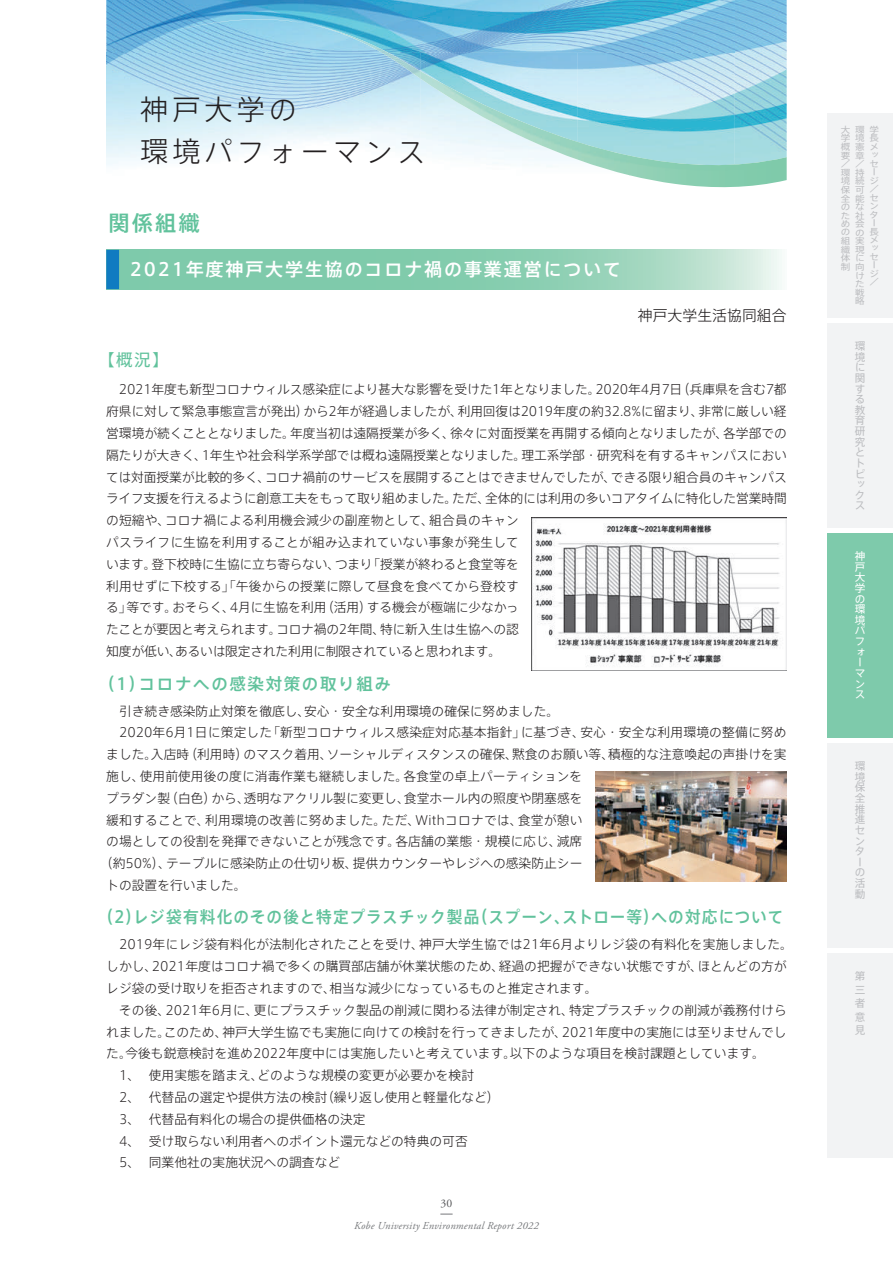
<style>
.page{position:relative;width:893px;height:1263px;background:#fff}
.page>*{position:absolute;margin:0;border:0;box-sizing:border-box;transform-origin:0 0}
.t1{font:300 28.2px/41.4px "Axis Std";letter-spacing:.14em;color:#231f20}
.t2{font:500 21.3px "Axis Std";color:#61c29c}
.t3{font:500 18px "Axis Std";letter-spacing:.1em;color:#fff}
.t4{font:500 16.5px "Axis Std";letter-spacing:.05em;color:#61c29c;scale:.95 1}
.t5{font:500 16.5px "Axis Std";letter-spacing:.1em;color:#61c29c}
.t6{font:16.5px "Axis Std";color:#61c29c}
.t7{font:300 14.85px "Axis Std";color:#231f20}
.t8{font:300 12.75px/21.8px "Axis Std";color:#231f20}
.t9{font:11.7px "Adobe Garamond Pro";color:#57585a}
.t10{font:italic 10.65px "Adobe Garamond Pro";letter-spacing:.02em;color:#76787b}
.t11{font:10.65px/10.6px "Axis Std";color:#bcbdc0}
.t12{font:10.65px/10.6px "Axis Std";color:#fff}
.t13{font:8.7px/8.6px "Axis Std";color:#bcbdc0;text-align:justify;scale:1.1 1}
</style>
<div class="page">
<svg style="left:119px;top:250px;width:663px;height:39px;background:#92d1b6"></svg>
<div style="left:106px;top:250px;width:13px;height:39px;background:#107bc1"></div>
<img style="left:531px;top:517px;width:256px;height:154px">
<img style="left:595px;top:771px;width:192px;height:111px">
<img style="left:106px;top:0;width:681px;height:188px">
<img style="left:525px;top:123px;width:105px;height:52px">
<img style="left:630px;top:156px;width:157px;height:31px">
<img style="left:420px;top:71px;width:105px;height:67px">
<img style="left:368px;top:43px;width:53px;height:36px">
<img style="left:110px;top:19px;width:258px;height:31px">
<div style="left:827px;top:114px;width:66px;height:204px;background:#f2f3f4"></div>
<div style="left:827px;top:324px;width:66px;height:204px;background:#f2f3f4"></div>
<div style="left:827px;top:534px;width:66px;height:204px;background:#7ecaab"></div>
<div style="left:827px;top:744px;width:66px;height:204px;background:#f2f3f4"></div>
<div style="left:827px;top:954px;width:66px;height:204px;background:#f2f3f4"></div>
<svg style="left:440px;top:1214px;width:13px;height:1px"></svg>
<h1 class="t1" style="left:140px;top:87px;width:287px">神戸大学の<br>環境パフォーマンス</h1>
<h2 class="t2" style="left:108px;top:207px;width:93px">関係組織</h2>
<h3 class="t3" style="left:130px;top:256px;width:493px">2021年度神戸大学生協のコロナ禍の事業運営について</h3>
<p class="t7" style="left:638px;top:305px;width:150px">神戸大学生活協同組合</p>
<p class="t6" style="left:98px;top:348px;width:72px">【概況】</p>
<p class="t8" style="left:106px;top:378px;width:682px;text-indent:13px">2021年度も新型コロナウィルス感染症により甚大な影響を受けた1年となりました。2020年4月7日（兵庫県を含む7都府県に対して緊急事態宣言が発出）から2年が経過しましたが、利用回復は2019年度の約32.8%に留まり、非常に厳しい経営環境が続くこととなりました。年度当初は遠隔授業が多く、徐々に対面授業を再開する傾向となりましたが、各学部での隔たりが大きく、1年生や社会科学系学部では概ね遠隔授業となりました。理工系学部・研究科を有するキャンパスにおいては対面授業が比較的多く、コロナ禍前のサービスを展開することはできませんでしたが、できる限り組合員のキャンパスライフ支援を行えるように創意工夫をもって取り組めました。ただ、全体的には利用の多いコアタイムに特化した営業時間の短縮や、コロナ禍による利用機会減少の副産物として、組合員のキャン<br>パスライフに生協を利用することが組み込まれていない事象が発生して<br>います。登下校時に生協に立ち寄らない、つまり「授業が終わると食堂等を<br>利用せずに下校する」「午後からの授業に際して昼食を食べてから登校す<br>る」等です。おそらく、4月に生協を利用（活用）する機会が極端に少なかっ<br>たことが要因と考えられます。コロナ禍の2年間、特に新入生は生協への認<br>知度が低い、あるいは限定された利用に制限されていると思われます。</p>
<p class="t5" style="left:98px;top:671px;width:294px">（1）コロナへの感染対策の取り組み</p>
<p class="t8" style="left:119px;top:699px;width:442px">引き続き感染防止対策を徹底し、安心・安全な利用環境の確保に努めました。</p>
<p class="t8" style="left:119px;top:721px;width:669px">2020年6月1日に策定した「新型コロナウィルス感染症対応基本指針」に基づき、安心・安全な利用環境の整備に努め</p>
<p class="t8" style="left:106px;top:743px;width:682px">ました。入店時（利用時）のマスク着用、ソーシャルディスタンスの確保、黙食のお願い等、積極的な注意喚起の声掛けを実</p>
<p class="t8" style="left:106px;top:764px;width:478px">施し、使用前使用後の度に消毒作業も継続しました。各食堂の卓上パーティションを</p>
<p class="t8" style="left:106px;top:786px;width:478px">プラダン製（白色）から、透明なアクリル製に変更し、食堂ホール内の照度や閉塞感を</p>
<p class="t8" style="left:106px;top:808px;width:478px">緩和することで、利用環境の改善に努めました。ただ、Withコロナでは、食堂が憩い</p>
<p class="t8" style="left:106px;top:830px;width:478px">の場としての役割を発揮できないことが残念です。各店舗の業態・規模に応じ、減席</p>
<p class="t8" style="left:100px;top:852px;width:484px">（約50%）、テーブルに感染防止の仕切り板、提供カウンターやレジへの感染防止シー</p>
<p class="t8" style="left:106px;top:873px;width:142px">トの設置を行いました。</p>
<p class="t4" style="left:98px;top:905px;width:723px">（2）レジ袋有料化のその後と特定プラスチック製品（スプーン、ストロー等）への対応について</p>
<p class="t8" style="left:106px;top:933px;width:688px;text-indent:13px">2019年にレジ袋有料化が法制化されたことを受け、神戸大学生協では21年6月よりレジ袋の有料化を実施しました。しかし、2021年度はコロナ禍で多くの購買部店舗が休業状態のため、経過の把握ができない状態ですが、ほとんどの方がレジ袋の受け取りを拒否されますので、相当な減少になっているものと推定されます。</p>
<p class="t8" style="left:119px;top:998px;width:669px">その後、2021年6月に、更にプラスチック製品の削減に関わる法律が制定され、特定プラスチックの削減が義務付けら</p>
<p class="t8" style="left:106px;top:1020px;width:682px">れました。このため、神戸大学生協でも実施に向けての検討を行ってきましたが、2021年度中の実施には至りませんでし</p>
<p class="t8" style="left:106px;top:1042px;width:660px">た。今後も鋭意検討を進め2022年度中には実施したいと考えています。以下のような項目を検討課題としています。</p>
<p class="t8" style="left:119px;top:1064px;width:357px">1、 使用実態を踏まえ、どのような規模の変更が必要かを検討</p>
<p class="t8" style="left:119px;top:1085px;width:382px">2、 代替品の選定や提供方法の検討（繰り返し使用と軽量化など）</p>
<p class="t8" style="left:119px;top:1107px;width:248px">3、 代替品有料化の場合の提供価格の決定</p>
<p class="t8" style="left:119px;top:1129px;width:350px">4、 受け取らない利用者へのポイント還元などの特典の可否</p>
<p class="t8" style="left:119px;top:1151px;width:223px">5、 同業他社の実施状況への調査など</p>
<p class="t9" style="left:441px;top:1196px;width:13px">30</p>
<p class="t10" style="left:354px;top:1219px;width:186px">Kobe University Environmental Report 2022</p>
<p class="t13" style="left:841px;top:125px;width:10px">大学概要／環境保全のための組織体制</p>
<p class="t13" style="left:855px;top:125px;width:10px">環境憲章／持続可能な社会の実現に向けた戦略</p>
<p class="t13" style="left:870px;top:125px;width:10px;text-align:left">学長メッセージ／センター長メッセージ／</p>
<p class="t11" style="left:855px;top:340px;width:12px">環境に関する教育研究とトピックス</p>
<p class="t12" style="left:855px;top:550px;width:12px">神戸大学の環境パフォーマンス</p>
<p class="t11" style="left:855px;top:760px;width:12px">環境保全推進センターの活動</p>
<p class="t11" style="left:855px;top:969px;width:12px;line-height:13.5px;text-align:justify">第三者意見</p>
</div>
